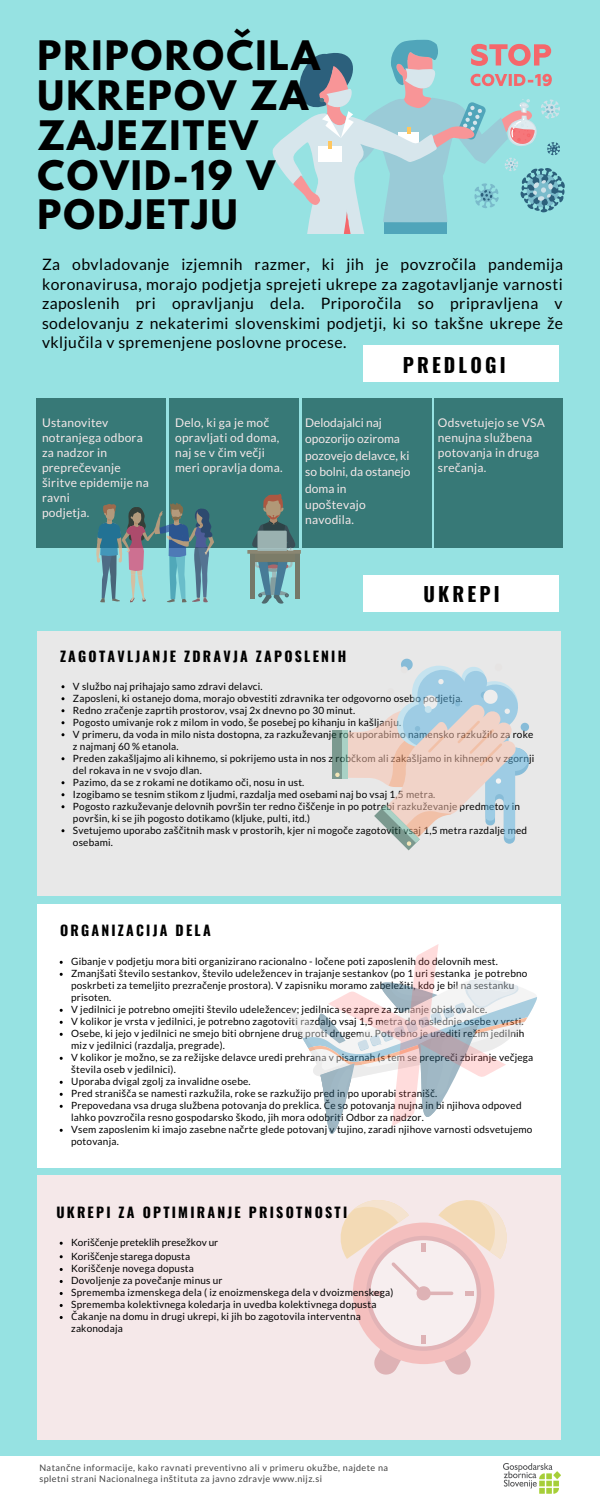
<style>
.page{position:relative;width:600px;height:1500px;background:#96e2e2}
.page>*{position:absolute;margin:0;border:0;box-sizing:border-box;transform-origin:0 0}
.t1{font:700 36px/39.8px "League Spartan";letter-spacing:.06em;color:#000}
.t2{font:700 19.7px "Oswald";letter-spacing:.16em;color:#000}
.t3{font:15.7px/19.5px "Lato";letter-spacing:.03em;color:#000;text-align:justify}
.t4{font:700 14px "Oswald";letter-spacing:.16em;color:#000}
.t5{font:12px/15px "Lato";letter-spacing:.02em;color:#f5e8e9}
.t6{font:12px/16.1px "Lato";color:#f5e8e9}
.t7{font:10px/12px "Lato";letter-spacing:.02em;color:#000}
.t8{font:9px/11.2px "Lato";letter-spacing:.05em;color:#424242}
.s1{font-family:"Noto Sans"}
</style>
<div class="page">
<div style="left:37px;top:632px;width:524px;height:264px;background:#e8e8e8"></div>
<div style="left:37px;top:904px;width:524px;height:264px;background:#fff"></div>
<div style="left:37px;top:1175px;width:524px;height:265px;background:#f5e8e9"></div>
<div style="left:36px;top:398px;width:130px;height:150px;background:#377977"></div>
<div style="left:169px;top:398px;width:130px;height:150px;background:#377977"></div>
<div style="left:302px;top:398px;width:129px;height:150px;background:#377977"></div>
<div style="left:434px;top:398px;width:129px;height:150px;background:#377977"></div>
<div style="left:363px;top:346px;width:195px;height:36px;background:#fff"></div>
<svg style="left:273px;top:40px;width:292px;height:193px"></svg>
<div style="left:0;top:1456px;width:600px;height:44px;background:#fff"></div>
<div style="left:363px;top:575px;width:195px;height:36px;background:#fff"></div>
<svg style="left:96px;top:503px;width:118px;height:99px"></svg>
<div style="left:295px;top:551px;width:5px;height:48px;background:#757969"></div>
<svg style="left:247px;top:550px;width:54px;height:4px"></svg>
<svg style="left:250px;top:494px;width:48px;height:110px"></svg>
<div style="left:332px;top:731px;width:16px;height:48px;background:#7b998f"></div>
<svg style="left:335px;top:659px;width:194px;height:191px"></svg>
<svg style="left:373px;top:1343px;width:99px;height:32px"></svg>
<div style="left:353px;top:1223px;width:141px;height:141px;background:#f4bfbe;border-radius:50%"></div>
<svg style="left:366px;top:1236px;width:115px;height:115px"></svg>
<div style="left:371px;top:1240px;width:106px;height:106px;background:#f7eeef;border-radius:50%"></div>
<div style="left:421px;top:1335px;width:5px;height:9px;background:#deb2b5"></div>
<svg style="left:340px;top:1200px;width:167px;height:100px"></svg>
<img style="left:504px;top:1463px;width:57px;height:30px">
<svg style="left:290px;top:979px;width:247px;height:155px"></svg>
<h1 class="t1" style="left:37px;top:41px;width:284px">PRIPOROČILA<br>UKREPOV ZA<br>ZAJEZITEV<br>COVID-19 V<br>PODJETJU</h1>
<p class="t3" style="left:42px;top:254px;width:523px">Za obvladovanje izjemnih razmer, ki jih je povzro<span class="s1">č</span>ila pandemija koronavirusa, morajo podjetja sprejeti ukrepe za zagotavljanje varnosti zaposlenih pri opravljanju dela. Priporo<span class="s1">č</span>ila so pripravljena v sodelovanju z nekaterimi slovenskimi podjetji, ki so tak<span class="s1">š</span>ne ukrepe <span class="s1">ž</span>e vklju<span class="s1">č</span>ila v spremenjene poslovne procese.</p>
<h2 class="t2" style="left:403px;top:350px;width:104px">PREDLOGI</h2>
<p class="t5" style="left:42px;top:415px;width:108px">Ustanovitev notranjega odbora za nadzor in prepre<span class="s1">č</span>evanje <span class="s1">š</span>iritve epidemije na ravni<br>podjetja.</p>
<p class="t5" style="left:175px;top:415px;width:109px">Delo, ki ga je mo<span class="s1">č </span>opravljati od doma, naj se v <span class="s1">č</span>im ve<span class="s1">č</span>ji meri opravlja doma.</p>
<p class="t5" style="left:438px;top:415px;width:109px">Odsvetujejo se VSA nenujna slu<span class="s1">ž</span>bena potovanja in druga sre<span class="s1">č</span>anja.</p>
<p class="t6" style="left:305px;top:414px;width:107px">Delodajalci naj opozorijo oziroma pozovejo delavce, ki so bolni, da ostanejo doma in<br>upo<span class="s1">š</span>tevajo navodila.</p>
<h2 class="t2" style="left:424px;top:578px;width:78px">UKREPI</h2>
<h3 class="t4" style="left:60px;top:645px;width:288px">ZAGOTAVLJANJE ZDRAVJA ZAPOSLENIH</h3>
<p class="t7" style="left:73px;top:680px;width:463px">V slu<span class="s1">ž</span>bo naj prihajajo samo zdravi delavci.<br>Zaposleni, ki ostanejo doma, morajo obvestiti zdravnika ter odgovorno osebo podjetja.<br>Redno zra<span class="s1">č</span>enje zaprtih prostorov, vsaj 2x dnevno po 30 minut.<br>Pogosto umivanje rok z milom in vodo, <span class="s1">š</span>e posebej po kihanju in ka<span class="s1">š</span>ljanju.<br>V primeru, da voda in milo nista dostopna, za razku<span class="s1">ž</span>evanje rok uporabimo namensko razku<span class="s1">ž</span>ilo za roke z najmanj 60 % etanola.<br>Preden zaka<span class="s1">š</span>ljajmo ali kihnemo, si pokrijemo usta in nos z rob<span class="s1">č</span>kom ali zaka<span class="s1">š</span>ljamo in kihnemo v zgornji del rokava in ne v svojo dlan.<br>Pazimo, da se z rokami ne dotikamo o<span class="s1">č</span>i, nosu in ust.<br>Izogibamo se tesnim stikom z ljudmi, razdalja med osebami naj bo vsaj 1,5 metra.<br>Pogosto razku<span class="s1">ž</span>evanje delovnih povr<span class="s1">š</span>in ter redno <span class="s1">č</span>i<span class="s1">šč</span>enje in po potrebi razku<span class="s1">ž</span>evanje predmetov in povr<span class="s1">š</span>in, ki se jih pogosto dotikamo (kljuke, pulti, itd.)<br>Svetujemo uporabo za<span class="s1">šč</span>itnih mask v prostorih, kjer ni mogo<span class="s1">č</span>e zagotoviti vsaj 1,5 metra razdalje med osebami.</p>
<h3 class="t4" style="left:60px;top:920px;width:152px">ORGANIZACIJA DELA</h3>
<p class="t7" style="left:71px;top:955px;width:464px">Gibanje v podjetju mora biti organizirano racionalno - lo<span class="s1">č</span>ene poti zaposlenih do delovnih mest.<br>Zmanj<span class="s1">š</span>ati <span class="s1">š</span>tevilo sestankov, <span class="s1">š</span>tevilo udele<span class="s1">ž</span>encev in trajanje sestankov (po 1 uri sestanka je potrebno poskrbeti za temeljito prezra<span class="s1">č</span>enje prostora). V zapisniku moramo zabele<span class="s1">ž</span>iti, kdo je bil na sestanku prisoten.<br>V jedilnici je potrebno omejiti <span class="s1">š</span>tevilo udele<span class="s1">ž</span>encev; jedilnica se zapre za zunanje obiskovalce.<br>V kolikor je vrsta v jedilnici, je potrebno zagotoviti razdaljo vsaj 1,5 metra do naslednje osebe v vrsti.<br>Osebe, ki jejo v jedilnici ne smejo biti obrnjene drug proti drugemu. Potrebno je urediti re<span class="s1">ž</span>im jedilnih miz v jedilnici (razdalja, pregrade).<br>V kolikor je mo<span class="s1">ž</span>no, se za re<span class="s1">ž</span>ijske delavce uredi prehrana v pisarnah (s tem se prepre<span class="s1">č</span>i zbiranje ve<span class="s1">č</span>jega <span class="s1">š</span>tevila oseb v jedilnici).<br>Uporaba dvigal zgolj za invalidne osebe.<br>Pred strani<span class="s1">šč</span>a se namesti razku<span class="s1">ž</span>ila, roke se razku<span class="s1">ž</span>ijo pred in po uporabi strani<span class="s1">šč</span>.<br>Prepovedana vsa druga slu<span class="s1">ž</span>bena potovanja do preklica. <span class="s1">Č</span>e so potovanja nujna in bi njihova odpoved lahko povzro<span class="s1">č</span>ila resno gospodarsko <span class="s1">š</span>kodo, jih mora odobriti Odbor za nadzor.<br>Vsem zaposlenim ki imajo zasebne na<span class="s1">č</span>rte glede potovanj v tujino, zaradi njihove varnosti odsvetujemo potovanja.</p>
<h3 class="t4" style="left:56px;top:1202px;width:292px">UKREPI ZA OPTIMIRANJE PRISOTNOSTI</h3>
<p class="t7" style="left:71px;top:1236px;width:324px;line-height:12.3px">Kori<span class="s1">šč</span>enje preteklih prese<span class="s1">ž</span>kov ur<br>Kori<span class="s1">šč</span>enje starega dopusta<br>Kori<span class="s1">šč</span>enje novega dopusta<br>Dovoljenje za pove<span class="s1">č</span>anje minus ur<br>Sprememba izmenskega dela ( iz enoizmenskega dela v dvoizmenskega)<br>Sprememba kolektivnega koledarja in uvedba kolektivnega dopusta <span class="s1">Č</span>akanje na domu in drugi ukrepi, ki jih bo zagotovila interventna zakonodaja</p>
<p class="t8" style="left:39px;top:1462px;width:350px">Natan<span class="s1">č</span>ne informacije, kako ravnati preventivno ali v primeru oku<span class="s1">ž</span>be, najdete na spletni strani Nacionalnega in<span class="s1">š</span>tituta za javno zdravje www.nijz.si</p>
</div>
